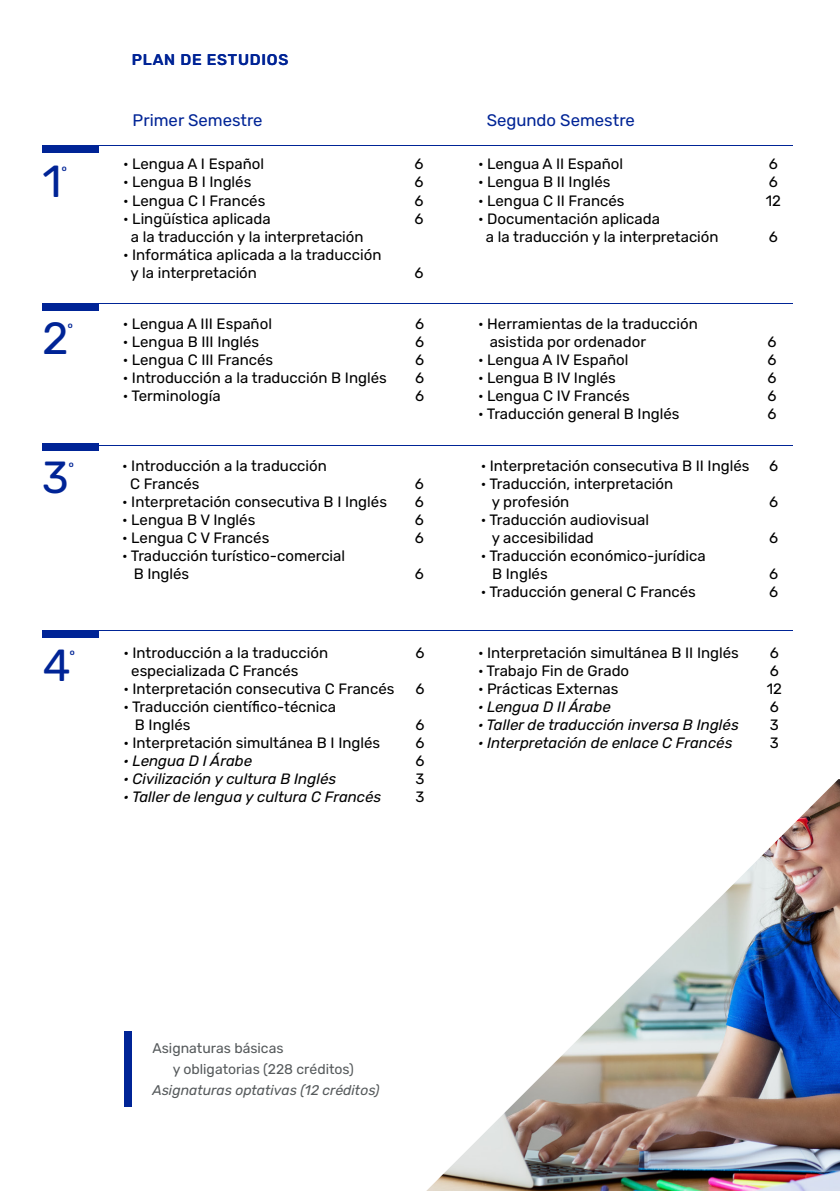
<style>
.page{position:relative;width:840px;height:1191px;background:#fff}
.page>*{position:absolute;margin:0;border:0;box-sizing:border-box;transform-origin:0 0}
.t1{font:44.8px "Rubik";color:#002496}
.t2{font:16.8px "Rubik";color:#002496}
.t3{font:500 15.6px "Rubik";letter-spacing:.05em;color:#002496}
.t4{font:15px/18px "Rubik";color:#000}
.t5{font:italic 15px/18px "Rubik";color:#000}
.t6{font:14px/20.8px "Rubik";color:#565a5c}
.t7{font:italic 14px "Rubik";color:#565a5c}
.t8{font:500 8.4px "Rubik";color:#002496}
</style>
<div class="page">
<div style="left:124px;top:1032px;width:7px;height:75px;background:#002496"></div>
<div style="left:42px;top:630px;width:57px;height:7px;background:#002496"></div>
<div style="left:42px;top:145px;width:57px;height:8px;background:#002496"></div>
<hr style="left:99px;top:146px;width:693px;height:1px;background:#002496">
<div style="left:42px;top:303px;width:57px;height:7px;background:#002496"></div>
<div style="left:42px;top:443px;width:57px;height:8px;background:#002496"></div>
<hr style="left:99px;top:303px;width:693px;height:1px;background:#002496">
<hr style="left:99px;top:445px;width:693px;height:1px;background:#002496">
<hr style="left:99px;top:630px;width:693px;height:1px;background:#002496">
<img style="left:426px;top:779px;width:413px;height:412px">
<p class="t3" style="left:132px;top:51px;width:158px">PLAN DE ESTUDIOS</p>
<h1 class="t1" style="left:43px;top:156px;width:21px">1</h1>
<p class="t8" style="left:62px;top:164px;width:6px">o</p>
<h1 class="t1" style="left:42px;top:313px;width:28px">2</h1>
<p class="t8" style="left:68px;top:321px;width:6px">o</p>
<h1 class="t1" style="left:42px;top:452px;width:28px">3</h1>
<p class="t8" style="left:69px;top:459px;width:6px">o</p>
<p class="t2" style="left:132px;top:111px;width:131px">Primer Semestre</p>
<p class="t2" style="left:486px;top:111px;width:150px">Segundo Semestre</p>
<p class="t4" style="left:123px;top:156px;width:142px">· Lengua A I Español</p>
<p class="t4" style="left:123px;top:174px;width:129px">· Lengua B I Inglés</p>
<p class="t4" style="left:123px;top:192px;width:143px">· Lengua C I Francés</p>
<p class="t4" style="left:123px;top:210px;width:149px">· Lingüística aplicada</p>
<p class="t4" style="left:131px;top:228px;width:234px">a la traducción y la interpretación</p>
<p class="t4" style="left:123px;top:246px;width:259px">· Informática aplicada a la traducción</p>
<p class="t4" style="left:130px;top:264px;width:128px">y la interpretación</p>
<p class="t4" style="left:414px;top:156px;width:11px;text-align:justify">6<br>6<br>6<br>6</p>
<p class="t4" style="left:414px;top:264px;width:11px">6</p>
<p class="t4" style="left:123px;top:315px;width:265px">· Lengua A III Español<br>· Lengua B III Inglés<br>· Lengua C III Francés<br>· Introducción a la traducción B Inglés · Terminología</p>
<p class="t4" style="left:415px;top:315px;width:11px;text-align:justify">6<br>6<br>6<br>6<br>6</p>
<p class="t4" style="left:123px;top:457px;width:206px">· Introducción a la traducción</p>
<p class="t4" style="left:130px;top:475px;width:71px">C Francés</p>
<p class="t4" style="left:123px;top:493px;width:266px">· Interpretación consecutiva B I Inglés</p>
<p class="t4" style="left:123px;top:511px;width:134px">· Lengua B V Inglés</p>
<p class="t4" style="left:123px;top:529px;width:148px">· Lengua C V Francés</p>
<p class="t4" style="left:123px;top:547px;width:224px">· Traducción turístico-comercial</p>
<p class="t4" style="left:134px;top:565px;width:57px">B Inglés</p>
<p class="t4" style="left:414px;top:475px;width:11px;text-align:justify">6<br>6<br>6<br>6</p>
<p class="t4" style="left:414px;top:565px;width:11px">6</p>
<p class="t4" style="left:478px;top:156px;width:146px">· Lengua A II Español</p>
<p class="t4" style="left:478px;top:174px;width:133px">· Lengua B II Inglés</p>
<p class="t4" style="left:478px;top:192px;width:147px">· Lengua C II Francés</p>
<p class="t4" style="left:478px;top:210px;width:183px">· Documentación aplicada</p>
<p class="t4" style="left:485px;top:228px;width:234px">a la traducción y la interpretación</p>
<p class="t4" style="left:478px;top:315px;width:220px">· Herramientas de la traducción</p>
<p class="t4" style="left:489px;top:333px;width:158px">asistida por ordenador</p>
<p class="t4" style="left:478px;top:351px;width:151px">· Lengua A IV Español</p>
<p class="t4" style="left:478px;top:369px;width:139px">· Lengua B IV Inglés</p>
<p class="t4" style="left:478px;top:387px;width:153px">· Lengua C IV Francés</p>
<p class="t4" style="left:478px;top:405px;width:202px">· Traducción general B Inglés</p>
<p class="t4" style="left:481px;top:457px;width:270px">· Interpretación consecutiva B II Inglés</p>
<p class="t4" style="left:481px;top:475px;width:194px">· Traducción, interpretación</p>
<p class="t4" style="left:491px;top:493px;width:79px">y profesión</p>
<p class="t4" style="left:481px;top:511px;width:169px">· Traducción audiovisual</p>
<p class="t4" style="left:491px;top:529px;width:104px">y accesibilidad</p>
<p class="t4" style="left:481px;top:547px;width:226px">· Traducción económico-jurídica</p>
<p class="t4" style="left:492px;top:565px;width:57px">B Inglés</p>
<p class="t4" style="left:481px;top:583px;width:216px">· Traducción general C Francés</p>
<p class="t4" style="left:765px;top:156px;width:17px">6<br>6<br>12</p>
<p class="t4" style="left:768px;top:228px;width:11px">6</p>
<p class="t4" style="left:767px;top:333px;width:11px;text-align:justify">6<br>6<br>6<br>6<br>6</p>
<p class="t4" style="left:768px;top:457px;width:11px">6</p>
<p class="t4" style="left:768px;top:493px;width:11px">6</p>
<p class="t4" style="left:768px;top:529px;width:11px">6</p>
<p class="t4" style="left:768px;top:565px;width:11px">6<br>6</p>
<h1 class="t1" style="left:43px;top:640px;width:29px">4</h1>
<p class="t8" style="left:70px;top:647px;width:6px">o</p>
<p class="t4" style="left:124px;top:644px;width:206px">· Introducción a la traducción</p>
<p class="t4" style="left:131px;top:662px;width:169px">especializada C Francés</p>
<p class="t4" style="left:124px;top:680px;width:272px">· Interpretación consecutiva C Francés</p>
<p class="t4" style="left:124px;top:698px;width:213px">· Traducción científico-técnica</p>
<p class="t4" style="left:135px;top:716px;width:57px">B Inglés</p>
<p class="t4" style="left:124px;top:734px;width:258px">· Interpretación simultánea B I Inglés</p>
<p class="t5" style="left:124px;top:752px;width:259px">· Lengua D I Árabe<br>· Civilización y cultura B Inglés<br>· Taller de lengua y cultura C Francés</p>
<p class="t4" style="left:415px;top:644px;width:11px">6</p>
<p class="t4" style="left:415px;top:680px;width:11px">6</p>
<p class="t4" style="left:415px;top:716px;width:11px;text-align:justify">6<br>6<br>6<br>3<br>3</p>
<p class="t4" style="left:478px;top:644px;width:262px">· Interpretación simultánea B II Inglés · Trabajo Fin de Grado<br>· Prácticas Externas</p>
<p class="t5" style="left:478px;top:698px;width:261px">· Lengua D II Árabe<br>· Taller de traducción inversa B Inglés · Interpretación de enlace C Francés</p>
<p class="t4" style="left:766px;top:644px;width:17px">6<br>6<br>12<br>6<br>3<br>3</p>
<p class="t6" style="left:172px;top:1038px;width:183px;text-indent:-20px">Asignaturas básicas<br>y obligatorias (228 créditos)</p>
<p class="t7" style="left:152px;top:1082px;width:229px">Asignaturas optativas (12 créditos)</p>
</div>
